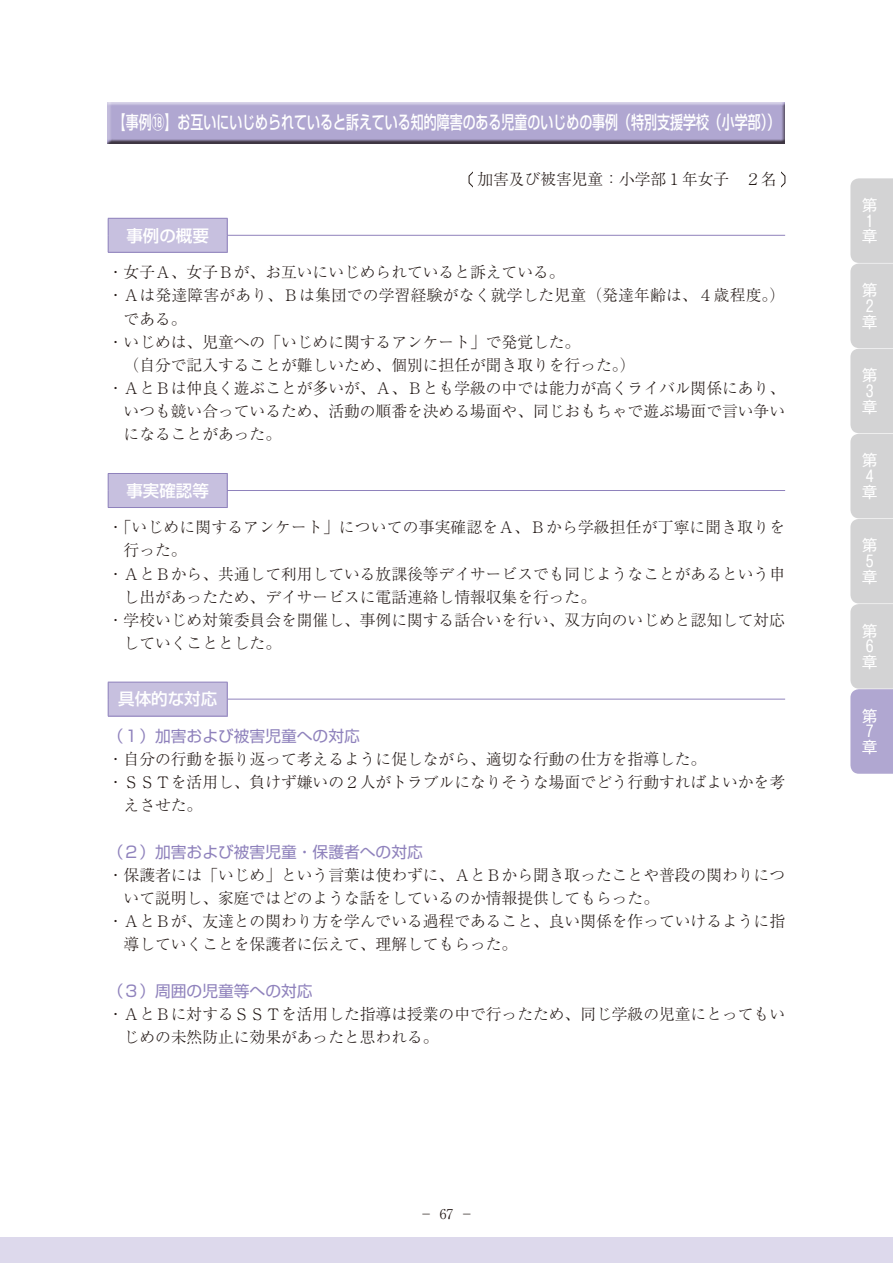
<style>
.page{position:relative;width:893px;height:1263px;background:#fff}
.page>*{position:absolute;margin:0;border:0;box-sizing:border-box;transform-origin:0 0}
.t1{font:500 18px "Shin Go Pr 6";color:#fff;scale:.72 1}
.t2{font:500 16.5px "Shin Go Pr 6";color:#fff}
.t3{font:300 15.75px/23.2px "Ryumin Pr 6";color:#221815}
.t4{font:15.75px "Shin Go Pr 6";color:#8f82bc}
.t5{font:15.75px/15.8px "Gothic MB101 Pr 6";color:#fff}
.t6{font:300 13.5px "Ryumin Pr 6";color:#221815}
</style>
<div class="page">
<div style="left:0;top:1237px;width:893px;height:26px;background:#ddd9ec"></div>
<svg style="left:850px;top:178px;width:43px;height:596px;background:#cfcdd4"></svg>
<div style="left:106px;top:101px;width:684px;height:44px;background:#221815;opacity:.75"></div>
<div style="left:108px;top:218px;width:119px;height:34px;background:#c7c0df"></div>
<hr style="left:108px;top:218px;width:120px;height:1px;background:#8f82bc">
<svg style="left:108px;top:219px;width:1px;height:33px"></svg>
<svg style="left:227px;top:219px;width:1px;height:33px"></svg>
<hr style="left:108px;top:252px;width:120px;height:1px;background:#8f82bc">
<hr style="left:227px;top:235px;width:558px;height:1px;background:#8f82bc">
<div style="left:108px;top:473px;width:119px;height:34px;background:#c7c0df"></div>
<hr style="left:108px;top:473px;width:120px;height:1px;background:#8f82bc">
<svg style="left:108px;top:474px;width:1px;height:33px"></svg>
<svg style="left:227px;top:474px;width:1px;height:33px"></svg>
<hr style="left:108px;top:507px;width:120px;height:1px;background:#8f82bc">
<hr style="left:227px;top:490px;width:558px;height:1px;background:#8f82bc">
<div style="left:108px;top:682px;width:119px;height:34px;background:#c7c0df"></div>
<hr style="left:108px;top:682px;width:120px;height:1px;background:#8f82bc">
<svg style="left:108px;top:682px;width:1px;height:34px"></svg>
<svg style="left:227px;top:682px;width:1px;height:34px"></svg>
<hr style="left:108px;top:716px;width:120px;height:1px;background:#8f82bc">
<hr style="left:227px;top:699px;width:558px;height:1px;background:#8f82bc">
<svg style="left:469px;top:171px;width:316px;height:17px"></svg>
<div style="left:473px;top:167px;width:308px;height:25px;background:#fff"></div>
<p class="t1" style="left:113px;top:108px;width:929px">【事例⑱】お互いにいじめられていると訴えている知的障害のある児童のいじめの事例（特別支援学校（小学部））</p>
<p class="t3" style="left:477px;top:167px;width:301px">加害及び被害児童：小学部１年女子　２名</p>
<p class="t2" style="left:126px;top:222px;width:84px">事例の概要</p>
<p class="t3" style="left:108px;top:260px;width:458px">・女子Ａ、女子Ｂが、お互いにいじめられていると訴えている。</p>
<p class="t3" style="left:108px;top:283px;width:679px">・Ａは発達障害があり、Ｂは集団での学習経験がなく就学した児童（発達年齢は、４歳程度。）</p>
<p class="t3" style="left:124px;top:306px;width:64px">である。</p>
<p class="t3" style="left:108px;top:329px;width:474px">・いじめは、児童への「いじめに関するアンケート」で発覚した。</p>
<p class="t3" style="left:108px;top:352px;width:529px">　（自分で記入することが難しいため、個別に担任が聞き取りを行った。）</p>
<p class="t3" style="left:108px;top:376px;width:679px">・ＡとＢは仲良く遊ぶことが多いが、Ａ、Ｂとも学級の中では能力が高くライバル関係にあり、</p>
<p class="t3" style="left:124px;top:399px;width:663px">いつも競い合っているため、活動の順番を決める場面や、同じおもちゃで遊ぶ場面で言い争い</p>
<p class="t3" style="left:124px;top:422px;width:159px">になることがあった。</p>
<p class="t2" style="left:126px;top:477px;width:84px">事実確認等</p>
<p class="t3" style="left:108px;top:515px;width:679px">・「いじめに関するアンケート」についての事実確認をＡ、Ｂから学級担任が丁寧に聞き取りを</p>
<p class="t3" style="left:124px;top:538px;width:64px">行った。</p>
<p class="t3" style="left:108px;top:561px;width:679px">・ＡとＢから、共通して利用している放課後等デイサービスでも同じようなことがあるという申</p>
<p class="t3" style="left:124px;top:584px;width:474px">し出があったため、デイサービスに電話連絡し情報収集を行った。</p>
<p class="t3" style="left:108px;top:607px;width:679px">・学校いじめ対策委員会を開催し、事例に関する話合いを行い、双方向のいじめと認知して対応</p>
<p class="t3" style="left:124px;top:631px;width:159px">していくこととした。</p>
<p class="t2" style="left:118px;top:685px;width:100px">具体的な対応</p>
<p class="t4" style="left:108px;top:723px;width:253px">（１）加害および被害児童への対応</p>
<p class="t3" style="left:108px;top:746px;width:600px">・自分の行動を振り返って考えるように促しながら、適切な行動の仕方を指導した。</p>
<p class="t3" style="left:108px;top:770px;width:679px">・ＳＳＴを活用し、負けず嫌いの２人がトラブルになりそうな場面でどう行動すればよいかを考</p>
<p class="t3" style="left:124px;top:793px;width:80px">えさせた。</p>
<p class="t4" style="left:108px;top:839px;width:317px">（２）加害および被害児童・保護者への対応</p>
<p class="t3" style="left:108px;top:862px;width:679px">・保護者には「いじめ」という言葉は使わずに、ＡとＢから聞き取ったことや普段の関わりにつ</p>
<p class="t3" style="left:124px;top:886px;width:537px">いて説明し、家庭ではどのような話をしているのか情報提供してもらった。</p>
<p class="t3" style="left:108px;top:909px;width:679px">・ＡとＢが、友達との関わり方を学んでいる過程であること、良い関係を作っていけるように指</p>
<p class="t3" style="left:124px;top:932px;width:395px">導していくことを保護者に伝えて、理解してもらった。</p>
<p class="t4" style="left:108px;top:978px;width:206px">（３）周囲の児童等への対応</p>
<p class="t3" style="left:124px;top:1001px;width:663px;text-indent:-16px">・ＡとＢに対するＳＳＴを活用した指導は授業の中で行ったため、同じ学級の児童にとってもいじめの未然防止に効果があったと思われる。</p>
<p class="t6" style="left:419px;top:1203px;width:55px">－ 67 －</p>
<p class="t5" style="left:862px;top:196px;width:17px">第<br>１章</p>
<p class="t5" style="left:862px;top:281px;width:17px">第<br>２章</p>
<p class="t5" style="left:862px;top:366px;width:17px">第<br>３章</p>
<p class="t5" style="left:862px;top:451px;width:17px">第<br>４章</p>
<p class="t5" style="left:862px;top:536px;width:17px">第<br>５章</p>
<p class="t5" style="left:862px;top:622px;width:17px">第<br>６章</p>
<p class="t5" style="left:862px;top:707px;width:17px">第<br>７章</p>
</div>
